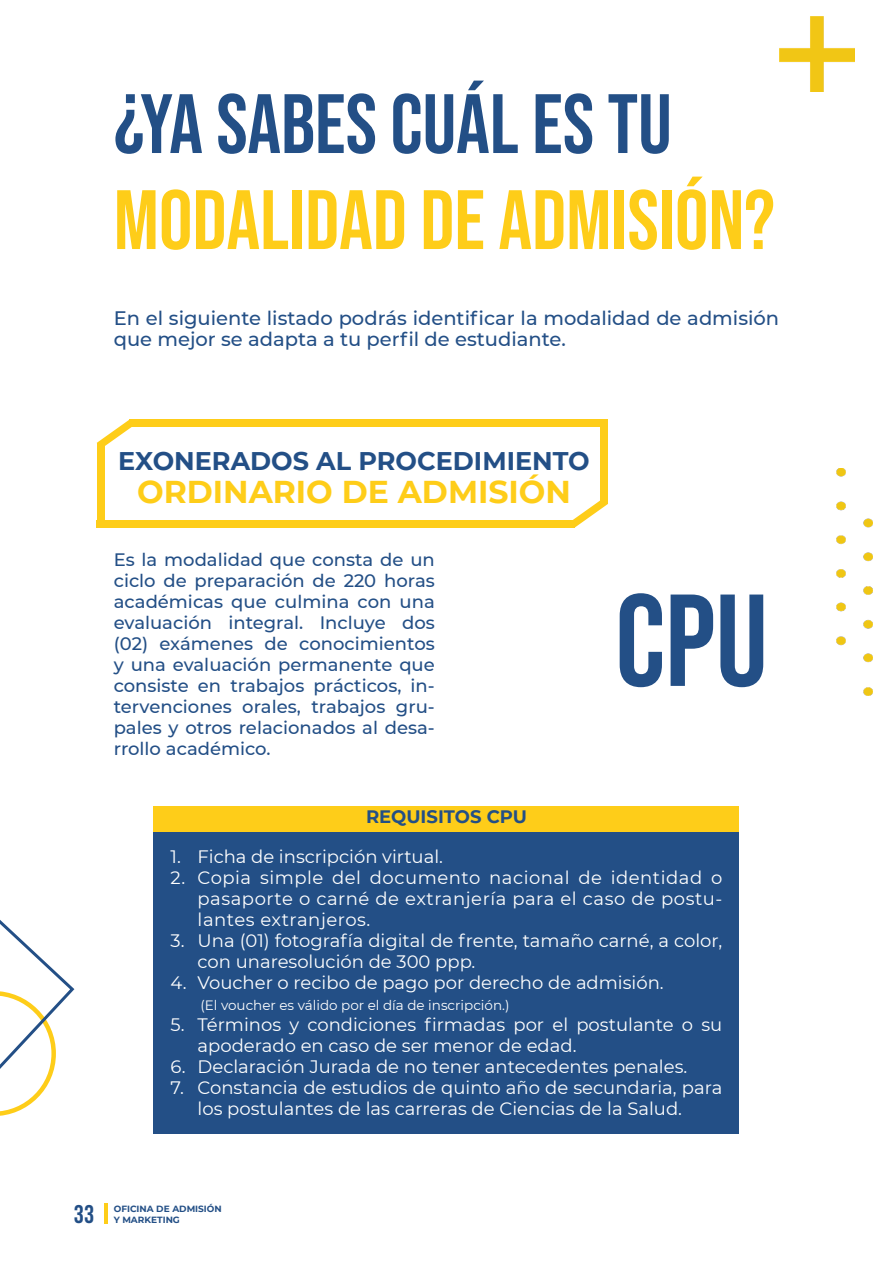
<style>
.page{position:relative;width:893px;height:1263px;background:#fff}
.page>*{position:absolute;margin:0;border:0;box-sizing:border-box;transform-origin:0 0}
.t1{font:130.5px "Bebas Neue";color:#234f86}
.t2{font:84px/96px "Bebas Neue";color:#fecd19}
.t3{font:700 31.5px "Montserrat";color:#fecd19}
.t4{font:700 25.5px "Montserrat";color:#234f86}
.t5{font:25.5px "Bebas Neue";color:#234f86}
.t6{font:500 19.5px/21px "Montserrat";color:#234f86}
.t7{font:18px/21px "Montserrat";color:#fff}
.t8{font:500 18px/21px "Montserrat";color:#234f86;text-align:justify}
.t9{font:700 18px "Montserrat";color:#234f86}
.t10{font:13.5px "Montserrat";color:#fff}
.t11{font:700 9px "Montserrat";color:#234f86}
.s1{color:#234f86}
</style>
<div class="page">
<hr style="left:104px;top:1204px;width:3px;height:20px;background:#fecd19">
<div style="left:154px;top:831px;width:585px;height:303px;background:#234f86"></div>
<svg style="left:0;top:920px;width:75px;height:196px"></svg>
<img style="left:779px;top:17px;width:75px;height:74px">
<img style="left:836px;top:468px;width:36px;height:227px">
<div style="left:154px;top:806px;width:585px;height:25px;background:#fecd19"></div>
<div style="left:97px;top:443px;width:8px;height:84px;background:#fecd19"></div>
<div style="left:130px;top:419px;width:478px;height:8px;background:#fecd19"></div>
<div style="left:96px;top:520px;width:479px;height:7px;background:#fecd19"></div>
<svg style="left:97px;top:419px;width:35px;height:27px"></svg>
<svg style="left:573px;top:498px;width:35px;height:29px"></svg>
<div style="left:601px;top:419px;width:7px;height:85px;background:#fecd19"></div>
<p class="t2" style="left:114px;top:75px;width:663px"><span class="s1">¿YA SABES CUÁL ES TU<br></span>MODALIDAD DE ADMISIÓN?</p>
<p class="t6" style="left:114px;top:307px;width:667px">En el siguiente listado podrás identificar la modalidad de admisión que mejor se adapta a tu perfil de estudiante.</p>
<p class="t4" style="left:118px;top:442px;width:473px">EXONERADOS AL PROCEDIMIENTO</p>
<p class="t3" style="left:137px;top:469px;width:435px">ORDINARIO DE ADMISIÓN</p>
<p class="t8" style="left:114px;top:548px;width:323px">Es la modalidad que consta de un ciclo de preparación de 220 horas académicas que culmina con una evaluación integral. Incluye dos (02) exámenes de conocimientos y una evaluación permanente que consiste en trabajos prácticos, in&shy;tervenciones orales, trabajos gru&shy;pales y otros relacionados al desa&shy;rrollo académico.</p>
<p class="t9" style="left:366px;top:804px;width:162px">REQUISITOS CPU</p>
<p class="t1" style="left:615px;top:567px;width:154px">CPU</p>
<p class="t7" style="left:171px;top:846px;width:274px">1. Ficha de inscripción virtual.</p>
<p class="t7" style="left:198px;top:867px;width:526px;text-align:justify;text-indent:-27px">2. Copia simple del documento nacional de identidad o pasaporte o carné de extranjería para el caso de postu&shy;lantes extranjeros.</p>
<p class="t7" style="left:198px;top:930px;width:526px;text-indent:-27px">3. Una (01) fotografía digital de frente, tamaño carné, a color, con unaresolución de 300 ppp.</p>
<p class="t7" style="left:171px;top:972px;width:495px">4. Voucher o recibo de pago por derecho de admisión.</p>
<p class="t10" style="left:200px;top:996px;width:311px">(El voucher es válido por el día de inscripción.)</p>
<p class="t7" style="left:198px;top:1014px;width:526px;text-indent:-27px">5. Términos y condiciones firmadas por el postulante o su apoderado en caso de ser menor de edad.</p>
<p class="t7" style="left:171px;top:1056px;width:518px">6. Declaración Jurada de no tener antecedentes penales.</p>
<p class="t7" style="left:198px;top:1077px;width:526px;text-indent:-27px">7. Constancia de estudios de quinto año de secundaria, para los postulantes de las carreras de Ciencias de la Salud.</p>
<p class="t5" style="left:74px;top:1199px;width:22px">33</p>
<p class="t11" style="left:114px;top:1203px;width:110px">OFICINA DE ADMISIÓN</p>
<p class="t11" style="left:114px;top:1213px;width:68px">Y MARKETING</p>
</div>
